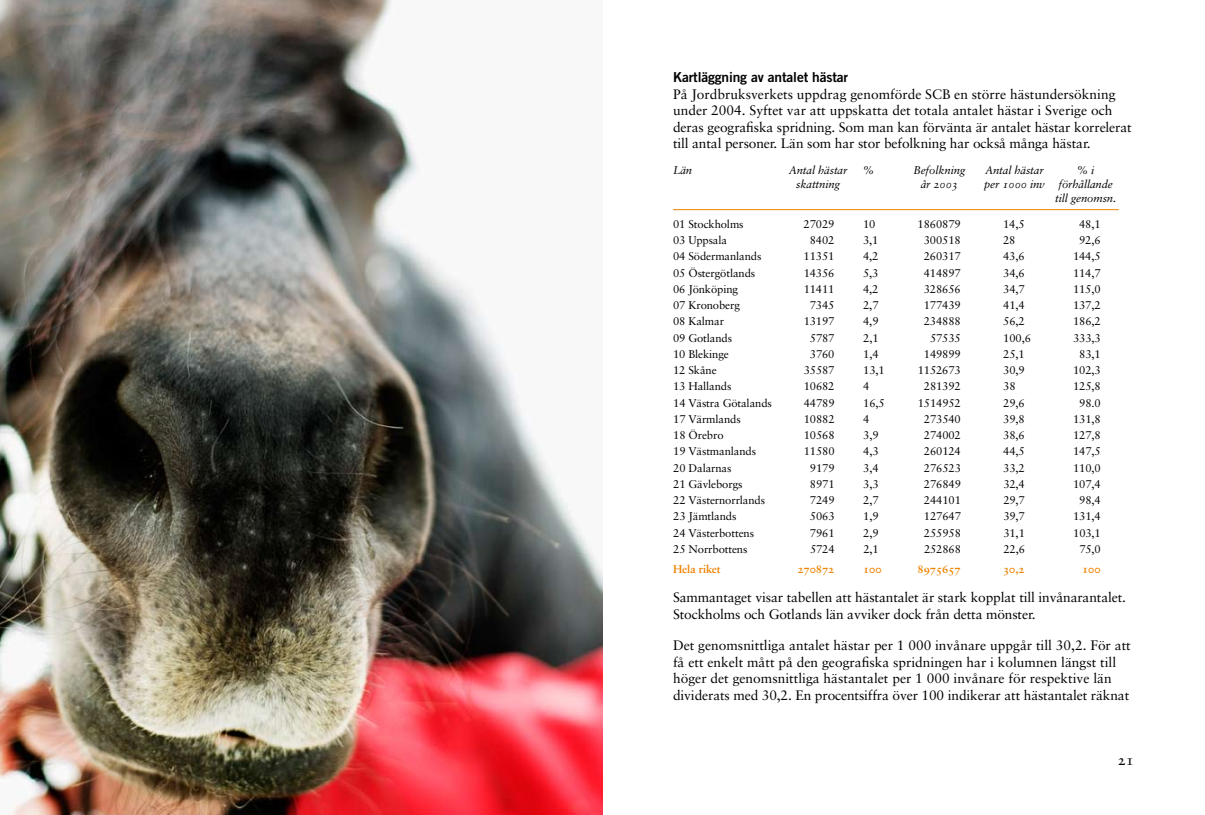
<style>
.page{position:relative;width:1205px;height:815px;background:#fff}
.page>*{position:absolute;margin:0;border:0;box-sizing:border-box;transform-origin:0 0}
.t1{font:15px "Sabon Roman SC";color:#000}
.t2{font:13.75px/16.5px "Sabon";letter-spacing:-.01em;color:#000}
.t3{font:13.75px "Trade Gothic Bold Two";letter-spacing:-.01em;color:#000}
.t4{font:11.25px "Sabon";letter-spacing:-.01em;color:#000}
.t5{font:11.25px/13.8px "Sabon Italic Os F";letter-spacing:-.01em;color:#000;text-align:right}
.t6{font:11.25px "Sabon Bold Os F";letter-spacing:-.01em;color:#ef8200}
</style>
<div class="page">
<hr style="left:673px;top:209px;width:445px;height:1px;background:#ef8200">
<img style="left:0;top:0;width:602px;height:815px">
<p class="t3" style="left:673px;top:69px;width:177px">Kartläggning av antalet hästar</p>
<p class="t2" style="left:673px;top:85px;width:460px">På Jordbruksverkets uppdrag genomförde SCB en större hästundersökning under 2004. Syftet var att uppskatta det totala antalet hästar i Sverige och deras geografiska spridning. Som man kan förvänta är antalet hästar korrelerat till antal personer. Län som har stor befolkning har också många hästar.</p>
<p class="t5" style="left:673px;top:163px;width:21px">Län</p>
<p class="t5" style="left:789px;top:163px;width:60px">Antal hästar</p>
<p class="t5" style="left:863px;top:163px;width:13px">%</p>
<p class="t5" style="left:913px;top:163px;width:54px">Befolkning</p>
<p class="t5" style="left:985px;top:163px;width:60px">Antal hästar</p>
<p class="t5" style="left:1077px;top:163px;width:19px">% i</p>
<p class="t5" style="left:796px;top:177px;width:46px">skattning</p>
<p class="t5" style="left:920px;top:177px;width:39px">år 2003</p>
<p class="t5" style="left:984px;top:177px;width:134px">per 1000 inv förhållande till genomsn.</p>
<p class="t4" style="left:673px;top:217px;width:72px">01 Stockholms</p>
<p class="t4" style="left:803px;top:217px;width:32px">27029</p>
<p class="t4" style="left:863px;top:217px;width:14px">10</p>
<p class="t4" style="left:917px;top:217px;width:45px">1860879</p>
<p class="t4" style="left:1003px;top:217px;width:23px">14,5</p>
<p class="t4" style="left:1079px;top:217px;width:23px">48,1</p>
<p class="t4" style="left:673px;top:234px;width:56px">03 Uppsala</p>
<p class="t4" style="left:810px;top:234px;width:26px">8402</p>
<p class="t4" style="left:863px;top:234px;width:17px">3,1</p>
<p class="t4" style="left:924px;top:234px;width:38px">300518</p>
<p class="t4" style="left:1003px;top:234px;width:14px">28</p>
<p class="t4" style="left:1079px;top:234px;width:23px">92,6</p>
<p class="t4" style="left:673px;top:250px;width:90px">04 Södermanlands</p>
<p class="t4" style="left:803px;top:250px;width:32px">11351</p>
<p class="t4" style="left:863px;top:250px;width:17px">4,2</p>
<p class="t4" style="left:924px;top:250px;width:38px">260317</p>
<p class="t4" style="left:1003px;top:250px;width:23px">43,6</p>
<p class="t4" style="left:1073px;top:250px;width:29px">144,5</p>
<p class="t4" style="left:673px;top:266px;width:84px">05 Östergötlands</p>
<p class="t4" style="left:803px;top:266px;width:32px">14356</p>
<p class="t4" style="left:863px;top:266px;width:17px">5,3</p>
<p class="t4" style="left:924px;top:266px;width:38px">414897</p>
<p class="t4" style="left:1003px;top:266px;width:23px">34,6</p>
<p class="t4" style="left:1073px;top:266px;width:29px">114,7</p>
<p class="t4" style="left:673px;top:282px;width:67px">06 Jönköping</p>
<p class="t4" style="left:803px;top:282px;width:32px">11411</p>
<p class="t4" style="left:863px;top:282px;width:17px">4,2</p>
<p class="t4" style="left:924px;top:282px;width:38px">328656</p>
<p class="t4" style="left:1003px;top:282px;width:23px">34,7</p>
<p class="t4" style="left:1073px;top:282px;width:29px">115,0</p>
<p class="t4" style="left:673px;top:299px;width:68px">07 Kronoberg</p>
<p class="t4" style="left:810px;top:299px;width:26px">7345</p>
<p class="t4" style="left:863px;top:299px;width:17px">2,7</p>
<p class="t4" style="left:924px;top:299px;width:38px">177439</p>
<p class="t4" style="left:1003px;top:299px;width:23px">41,4</p>
<p class="t4" style="left:1073px;top:299px;width:29px">137,2</p>
<p class="t4" style="left:673px;top:315px;width:52px">08 Kalmar</p>
<p class="t4" style="left:804px;top:315px;width:32px">13197</p>
<p class="t4" style="left:863px;top:315px;width:17px">4,9</p>
<p class="t4" style="left:924px;top:315px;width:38px">234888</p>
<p class="t4" style="left:1003px;top:315px;width:23px">56,2</p>
<p class="t4" style="left:1073px;top:315px;width:29px">186,2</p>
<p class="t4" style="left:673px;top:331px;width:60px">09 Gotlands</p>
<p class="t4" style="left:810px;top:331px;width:26px">5787</p>
<p class="t4" style="left:863px;top:331px;width:17px">2,1</p>
<p class="t4" style="left:930px;top:331px;width:32px">57535</p>
<p class="t4" style="left:1003px;top:331px;width:29px">100,6</p>
<p class="t4" style="left:1073px;top:331px;width:29px">333,3</p>
<p class="t4" style="left:673px;top:347px;width:57px">10 Blekinge</p>
<p class="t4" style="left:810px;top:347px;width:26px">3760</p>
<p class="t4" style="left:863px;top:347px;width:17px">1,4</p>
<p class="t4" style="left:924px;top:347px;width:38px">149899</p>
<p class="t4" style="left:1003px;top:347px;width:23px">25,1</p>
<p class="t4" style="left:1079px;top:347px;width:23px">83,1</p>
<p class="t4" style="left:673px;top:364px;width:45px">12 Skåne</p>
<p class="t4" style="left:804px;top:364px;width:32px">35587</p>
<p class="t4" style="left:863px;top:364px;width:23px">13,1</p>
<p class="t4" style="left:918px;top:364px;width:45px">1152673</p>
<p class="t4" style="left:1003px;top:364px;width:23px">30,9</p>
<p class="t4" style="left:1073px;top:364px;width:29px">102,3</p>
<p class="t4" style="left:673px;top:380px;width:60px">13 Hallands</p>
<p class="t4" style="left:804px;top:380px;width:32px">10682</p>
<p class="t4" style="left:863px;top:380px;width:8px">4</p>
<p class="t4" style="left:924px;top:380px;width:38px">281392</p>
<p class="t4" style="left:1003px;top:380px;width:14px">38</p>
<p class="t4" style="left:1073px;top:380px;width:29px">125,8</p>
<p class="t4" style="left:673px;top:396px;width:100px">14 Västra Götalands</p>
<p class="t4" style="left:804px;top:396px;width:32px">44789</p>
<p class="t4" style="left:863px;top:396px;width:23px">16,5</p>
<p class="t4" style="left:918px;top:396px;width:45px">1514952</p>
<p class="t4" style="left:1003px;top:396px;width:23px">29,6</p>
<p class="t4" style="left:1079px;top:396px;width:23px">98.0</p>
<p class="t4" style="left:673px;top:412px;width:69px">17 Värmlands</p>
<p class="t4" style="left:804px;top:412px;width:32px">10882</p>
<p class="t4" style="left:863px;top:412px;width:8px">4</p>
<p class="t4" style="left:924px;top:412px;width:38px">273540</p>
<p class="t4" style="left:1003px;top:412px;width:23px">39,8</p>
<p class="t4" style="left:1073px;top:412px;width:29px">131,8</p>
<p class="t4" style="left:673px;top:429px;width:52px">18 Örebro</p>
<p class="t4" style="left:804px;top:429px;width:32px">10568</p>
<p class="t4" style="left:863px;top:429px;width:17px">3,9</p>
<p class="t4" style="left:924px;top:429px;width:38px">274002</p>
<p class="t4" style="left:1003px;top:429px;width:23px">38,6</p>
<p class="t4" style="left:1073px;top:429px;width:29px">127,8</p>
<p class="t4" style="left:673px;top:445px;width:84px">19 Västmanlands</p>
<p class="t4" style="left:804px;top:445px;width:32px">11580</p>
<p class="t4" style="left:863px;top:445px;width:17px">4,3</p>
<p class="t4" style="left:924px;top:445px;width:38px">260124</p>
<p class="t4" style="left:1003px;top:445px;width:23px">44,5</p>
<p class="t4" style="left:1073px;top:445px;width:29px">147,5</p>
<p class="t4" style="left:673px;top:461px;width:60px">20 Dalarnas</p>
<p class="t4" style="left:810px;top:461px;width:26px">9179</p>
<p class="t4" style="left:863px;top:461px;width:17px">3,4</p>
<p class="t4" style="left:924px;top:461px;width:38px">276523</p>
<p class="t4" style="left:1003px;top:461px;width:23px">33,2</p>
<p class="t4" style="left:1073px;top:461px;width:29px">110,0</p>
<p class="t4" style="left:673px;top:477px;width:71px">21 Gävleborgs</p>
<p class="t4" style="left:810px;top:477px;width:26px">8971</p>
<p class="t4" style="left:863px;top:477px;width:17px">3,3</p>
<p class="t4" style="left:924px;top:477px;width:38px">276849</p>
<p class="t4" style="left:1003px;top:477px;width:23px">32,4</p>
<p class="t4" style="left:1073px;top:477px;width:29px">107,4</p>
<p class="t4" style="left:673px;top:494px;width:93px">22 Västernorrlands</p>
<p class="t4" style="left:810px;top:494px;width:26px">7249</p>
<p class="t4" style="left:863px;top:494px;width:17px">2,7</p>
<p class="t4" style="left:924px;top:494px;width:38px">244101</p>
<p class="t4" style="left:1003px;top:494px;width:23px">29,7</p>
<p class="t4" style="left:1079px;top:494px;width:23px">98,4</p>
<p class="t4" style="left:673px;top:510px;width:65px">23 Jämtlands</p>
<p class="t4" style="left:810px;top:510px;width:26px">5063</p>
<p class="t4" style="left:863px;top:510px;width:17px">1,9</p>
<p class="t4" style="left:924px;top:510px;width:38px">127647</p>
<p class="t4" style="left:1003px;top:510px;width:23px">39,7</p>
<p class="t4" style="left:1073px;top:510px;width:29px">131,4</p>
<p class="t4" style="left:673px;top:526px;width:82px">24 Västerbottens</p>
<p class="t4" style="left:810px;top:526px;width:26px">7961</p>
<p class="t4" style="left:863px;top:526px;width:17px">2,9</p>
<p class="t4" style="left:924px;top:526px;width:38px">255958</p>
<p class="t4" style="left:1003px;top:526px;width:23px">31,1</p>
<p class="t4" style="left:1073px;top:526px;width:29px">103,1</p>
<p class="t4" style="left:673px;top:542px;width:76px">25 Norrbottens</p>
<p class="t4" style="left:810px;top:542px;width:26px">5724</p>
<p class="t4" style="left:863px;top:542px;width:17px">2,1</p>
<p class="t4" style="left:924px;top:542px;width:38px">252868</p>
<p class="t4" style="left:1003px;top:542px;width:23px">22,6</p>
<p class="t4" style="left:1079px;top:542px;width:23px">75,0</p>
<p class="t6" style="left:673px;top:562px;width:49px">Hela riket</p>
<p class="t6" style="left:797px;top:562px;width:38px">270872</p>
<p class="t6" style="left:863px;top:562px;width:20px">100</p>
<p class="t6" style="left:917px;top:562px;width:45px">8975657</p>
<p class="t6" style="left:1003px;top:562px;width:23px">30,2</p>
<p class="t6" style="left:1082px;top:562px;width:20px">100</p>
<p class="t2" style="left:673px;top:589px;width:454px">Sammantaget visar tabellen att hästantalet är stark kopplat till invånarantalet.<br>Stockholms och Gotlands län avviker dock från detta mönster.</p>
<p class="t2" style="left:673px;top:637px;width:459px">Det genomsnittliga antalet hästar per 1 000 invånare uppgår till 30,2. För att få ett enkelt mått på den geografiska spridningen har i kolumnen längst till höger det genomsnittliga hästantalet per 1 000 invånare för respektive län dividerats med 30,2. En procentsiffra över 100 indikerar att hästantalet räknat</p>
<h1 class="t1" style="left:1117px;top:751px;width:18px">21</h1>
</div>
